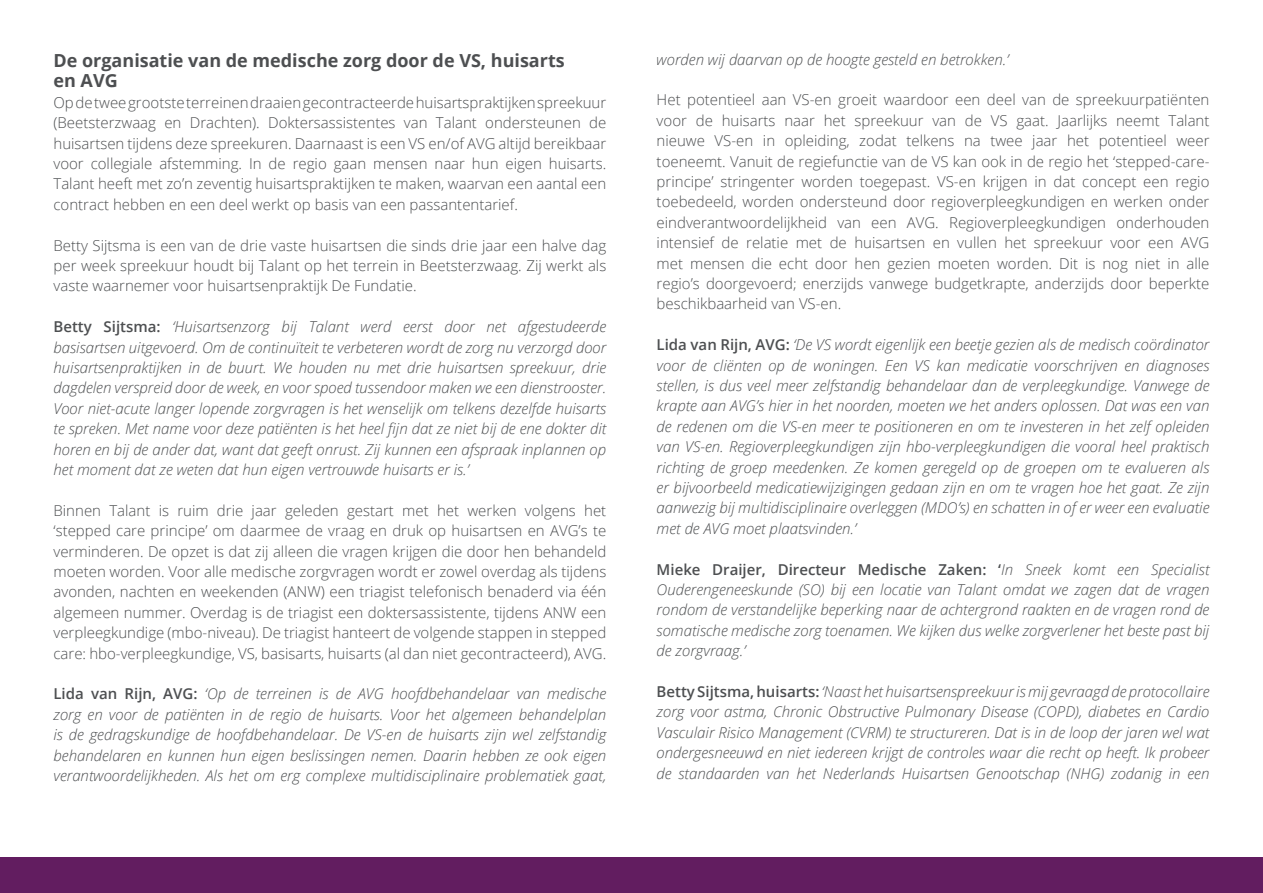
<style>
.page{position:relative;width:1263px;height:893px;background:#fff}
.page>*{position:absolute;margin:0;border:0;box-sizing:border-box;transform-origin:0 0}
.t1{font:700 18px/20.4px "Open Sans";color:#4d4f51}
.t2{font:italic 300 15px/20.4px "Open Sans";color:#4d4f51;text-align:justify}
.t3{font:300 15px/20.4px "Open Sans";color:#4d4f51;text-align:justify}
.s1{font-weight:600;font-style:normal}
</style>
<div class="page">
<div style="left:0;top:857px;width:1263px;height:36px;background:#621d60"></div>
<p class="t1" style="left:54px;top:50px;width:513px">De organisatie van de medische zorg door de VS, huisarts en AVG</p>
<p class="t3" style="left:54px;top:92px;width:554px">Op de twee grootste terreinen draaien gecontracteerde huisartspraktijken spreekuur (Beetsterzwaag en Drachten). Doktersassistentes van Talant ondersteunen de huisartsen tijdens deze spreekuren. Daarnaast is een VS en/of AVG altijd bereikbaar voor collegiale afstemming. In de regio gaan mensen naar hun eigen huisarts.<br>Talant heeft met zo’n zeventig huisartspraktijken te maken, waarvan een aantal een contract hebben en een deel werkt op basis van een passantentarief.</p>
<p class="t3" style="left:54px;top:234px;width:554px">Betty Sijtsma is een van de drie vaste huisartsen die sinds drie jaar een halve dag per week spreekuur houdt bij Talant op het terrein in Beetsterzwaag. Zij werkt als vaste waarnemer voor huisartsenpraktijk De Fundatie.</p>
<p class="t2" style="left:54px;top:316px;width:554px"><span class="s1">Betty Sijtsma:</span> ‘Huisartsenzorg bij Talant werd eerst door net afgestudeerde basisartsen uitgevoerd. Om de continuïteit te verbeteren wordt de zorg nu verzorgd door huisartsenpraktijken in de buurt. We houden nu met drie huisartsen spreekuur, drie dagdelen verspreid door de week, en voor spoed tussendoor maken we een dienstrooster.<br>Voor niet-acute langer lopende zorgvragen is het wenselijk om telkens dezelfde huisarts te spreken. Met name voor deze patiënten is het heel fijn dat ze niet bij de ene dokter dit horen en bij de ander dat, want dat geeft onrust. Zij kunnen een afspraak inplannen op het moment dat ze weten dat hun eigen vertrouwde huisarts er is.’</p>
<p class="t3" style="left:54px;top:500px;width:554px">Binnen Talant is ruim drie jaar geleden gestart met het werken volgens het ‘stepped care principe’ om daarmee de vraag en druk op huisartsen en AVG’s te verminderen. De opzet is dat zij alleen die vragen krijgen die door hen behandeld moeten worden. Voor alle medische zorgvragen wordt er zowel overdag als tijdens avonden, nachten en weekenden (ANW) een triagist telefonisch benaderd via één algemeen nummer. Overdag is de triagist een doktersassistente, tijdens ANW een verpleegkundige (mbo-niveau). De triagist hanteert de volgende stappen in stepped care: hbo-verpleegkundige, VS, basisarts, huisarts (al dan niet gecontracteerd), AVG.</p>
<p class="t2" style="left:54px;top:683px;width:554px"><span class="s1">Lida van Rijn, AVG:</span> ‘Op de terreinen is de AVG hoofdbehandelaar van medische zorg en voor de patiënten in de regio de huisarts. Voor het algemeen behandelplan is de gedragskundige de hoofdbehandelaar. De VS-en de huisarts zijn wel zelfstandig behandelaren en kunnen hun eigen beslissingen nemen. Daarin hebben ze ook eigen verantwoordelijkheden. Als het om erg complexe multidisciplinaire problematiek gaat,</p>
<p class="t2" style="left:657px;top:48px;width:353px">worden wij daarvan op de hoogte gesteld en betrokken.’</p>
<p class="t3" style="left:657px;top:89px;width:554px">Het potentieel aan VS-en groeit waardoor een deel van de spreekuurpatiënten voor de huisarts naar het spreekuur van de VS gaat. Jaarlijks neemt Talant nieuwe VS-en in opleiding, zodat telkens na twee jaar het potentieel weer toeneemt. Vanuit de regiefunctie van de VS kan ook in de regio het ‘stepped-care&shy;principe’ stringenter worden toegepast. VS-en krijgen in dat concept een regio toebedeeld, worden ondersteund door regioverpleegkundigen en werken onder eindverantwoordelijkheid van een AVG. Regioverpleegkundigen onderhouden intensief de relatie met de huisartsen en vullen het spreekuur voor een AVG met mensen die echt door hen gezien moeten worden. Dit is nog niet in alle regio’s doorgevoerd; enerzijds vanwege budgetkrapte, anderzijds door beperkte beschikbaarheid van VS-en.</p>
<p class="t2" style="left:657px;top:334px;width:554px"><span class="s1">Lida van Rijn, AVG:</span> ‘De VS wordt eigenlijk een beetje gezien als de medisch coördinator voor de cliënten op de woningen. Een VS kan medicatie voorschrijven en diagnoses stellen, is dus veel meer zelfstandig behandelaar dan de verpleegkundige. Vanwege de krapte aan AVG’s hier in het noorden, moeten we het anders oplossen. Dat was een van de redenen om die VS-en meer te positioneren en om te investeren in het zelf opleiden van VS-en. Regioverpleegkundigen zijn hbo-verpleegkundigen die vooral heel praktisch richting de groep meedenken. Ze komen geregeld op de groepen om te evalueren als er bijvoorbeeld medicatiewijzigingen gedaan zijn en om te vragen hoe het gaat. Ze zijn aanwezig bij multidisciplinaire overleggen (MDO’s) en schatten in of er weer een evaluatie met de AVG moet plaatsvinden.’</p>
<p class="t2" style="left:657px;top:558px;width:554px"><span class="s1">Mieke Draijer, Directeur Medische Zaken: ‘</span>In Sneek komt een Specialist Ouderengeneeskunde (SO) bij een locatie van Talant omdat we zagen dat de vragen rondom de verstandelijke beperking naar de achtergrond raakten en de vragen rond de somatische medische zorg toenamen. We kijken dus welke zorgverlener het beste past bij de zorgvraag.’</p>
<p class="t2" style="left:657px;top:681px;width:554px"><span class="s1">Betty Sijtsma, huisarts:</span> ‘Naast het huisartsenspreekuur is mij gevraagd de protocollaire zorg voor astma, Chronic Obstructive Pulmonary Disease (COPD), diabetes en Cardio Vasculair Risico Management (CVRM) te structureren. Dat is in de loop der jaren wel wat ondergesneeuwd en niet iedereen krijgt de controles waar die recht op heeft. Ik probeer de standaarden van het Nederlands Huisartsen Genootschap (NHG) zodanig in een</p>
</div>
